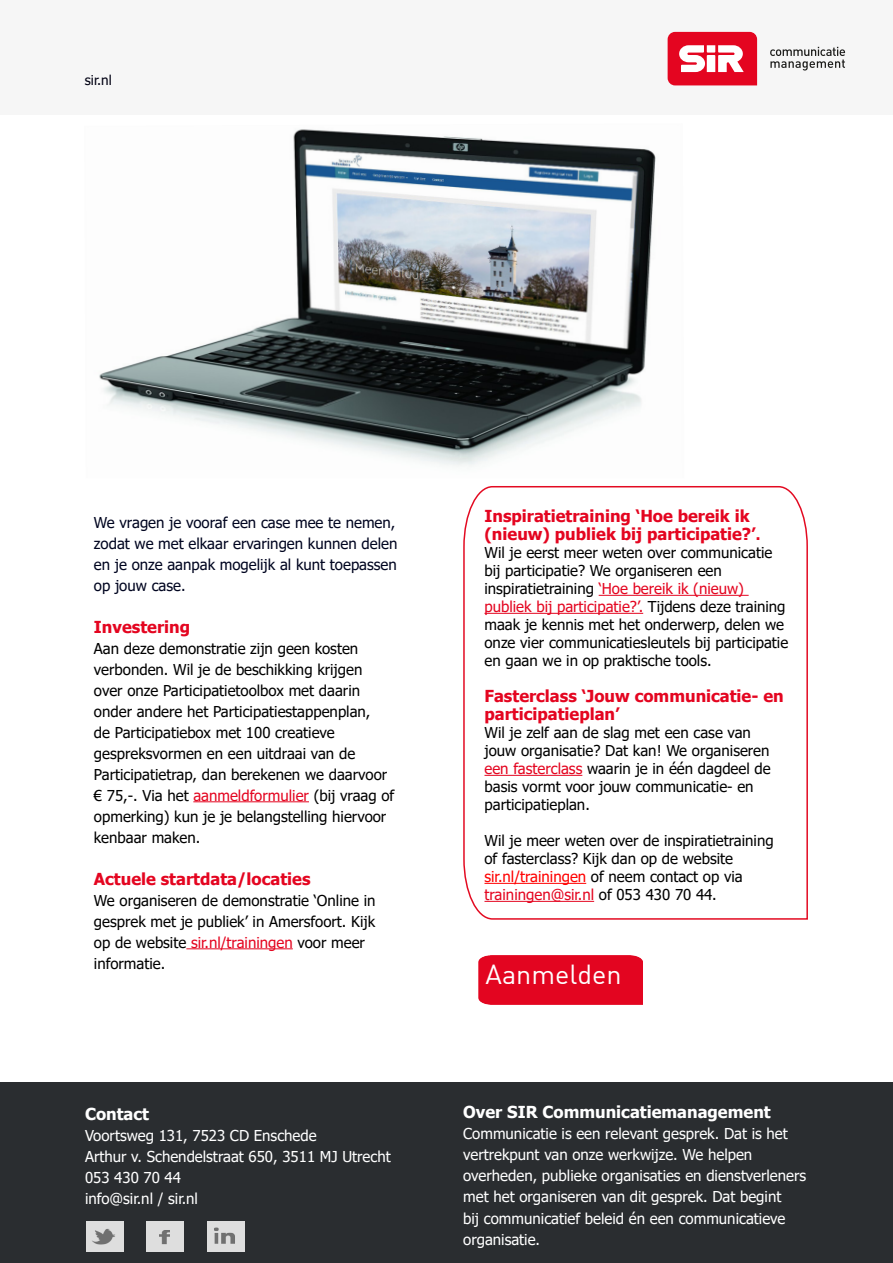
<style>
.page{position:relative;width:893px;height:1263px;background:#fff}
.page>*{position:absolute;margin:0;border:0;box-sizing:border-box;transform-origin:0 0}
.t1{font:27px "DIN";color:#fff}
.SIR_blokje_uitgelich{font:700 16.5px/18px "Tahoma";color:#e40520}
.t2{font:700 16.5px "Tahoma";color:#fff}
.SIR_blokje_uitgelich-2{font:15px/18px "Tahoma";color:#000}
.t3{font:15px/21px "Tahoma";color:#fff}
.t4{font:15px/21px "Tahoma";color:#000520}
.t5{font:13.5px "Tahoma";color:#000012}
.s1{color:#e40520}
.s2{font-size:15px}
.s3{color:#f00}
</style>
<div class="page">
<div style="left:0;top:0;width:893px;height:115px;background:#f6f6f6"></div>
<svg style="left:668px;top:32px;width:89px;height:53px"></svg>
<svg style="left:770px;top:47px;width:75px;height:24px"></svg>
<svg style="left:463px;top:486px;width:345px;height:434px"></svg>
<hr style="left:193px;top:801px;width:116px;height:1px;background:#e40520">
<hr style="left:191px;top:948px;width:102px;height:1px;background:#e40520">
<img style="left:99px;top:129px;width:557px;height:337px">
<div style="left:0;top:1082px;width:893px;height:181px;background:#2a2d30"></div>
<div style="left:86px;top:1221px;width:38px;height:30px;background:#dedede"></div>
<div style="left:147px;top:1221px;width:37px;height:30px;background:#dedede"></div>
<div style="left:207px;top:1221px;width:37px;height:30px;background:#dedede"></div>
<img style="left:92px;top:1228px;width:23px;height:17px">
<img style="left:159px;top:1230px;width:11px;height:15px">
<img style="left:214px;top:1227px;width:21px;height:17px">
<div style="left:478px;top:955px;width:165px;height:50px;background:#e30520"></div>
<hr style="left:599px;top:595px;width:150px;height:1px;background:#e40520">
<hr style="left:484px;top:613px;width:159px;height:1px;background:#e40520">
<hr style="left:484px;top:775px;width:98px;height:1px;background:#e40520">
<hr style="left:484px;top:883px;width:102px;height:1px;background:#f00">
<hr style="left:484px;top:901px;width:110px;height:1px;background:#e40520">
<p class="t5" style="left:85px;top:71px;width:28px">sir.nl</p>
<p class="t4" style="left:94px;top:512px;width:305px">We vragen je vooraf een case mee te nemen, zodat we met elkaar ervaringen kunnen delen en je onze aanpak mogelijk al kunt toepassen op jouw case.</p>
<p class="SIR_blokje_uitgelich" style="left:94px;top:618px;width:98px">Investering</p>
<p class="SIR_blokje_uitgelich-2" style="left:94px;top:638px;width:302px;line-height:21px">Aan deze demonstratie zijn geen kosten verbonden. Wil je de beschikking krijgen over onze Participatietoolbox met daarin onder andere het Participatiestappenplan,<br>de Participatiebox met 100 creatieve gespreksvormen en een uitdraai van de Participatietrap, dan berekenen we daarvoor € 75,-. Via het <span class="s1">aanmeldformulier</span> (bij vraag of opmerking) kun je je belangstelling hiervoor kenbaar maken.</p>
<p class="SIR_blokje_uitgelich" style="left:94px;top:870px;width:218px">Actuele startdata/locaties</p>
<p class="SIR_blokje_uitgelich-2" style="left:94px;top:890px;width:283px;line-height:21px">We organiseren de demonstratie ‘Online in gesprek met je publiek’ in Amersfoort. Kijk op de website <span class="s1">sir.nl/trainingen</span> voor meer informatie.</p>
<p class="t2" style="left:85px;top:1102px;width:66px">Contact</p>
<p class="t3" style="left:85px;top:1126px;width:233px">Voortsweg 131, 7523 CD Enschede</p>
<p class="t3" style="left:85px;top:1147px;width:307px">Arthur v. Schendelstraat 650, 3511 MJ Utrecht<br>053 430 70 44</p>
<p class="t3" style="left:85px;top:1189px;width:115px">info@sir.nl / sir.nl</p>
<p class="SIR_blokje_uitgelich" style="left:484px;top:508px;width:277px">Inspiratietraining ‘Hoe bereik ik (nieuw) publiek bij participatie?’<span class="s2">.</span></p>
<p class="SIR_blokje_uitgelich-2" style="left:484px;top:544px;width:305px">Wil je eerst meer weten over communicatie bij participatie? We organiseren een inspiratietraining <span class="s1">‘Hoe bereik ik (nieuw) publiek bij participatie?’.</span> Tijdens deze training maak je kennis met het onderwerp, delen we onze vier communicatiesleutels bij participatie en gaan we in op praktische tools.</p>
<p class="SIR_blokje_uitgelich" style="left:484px;top:688px;width:301px">Fasterclass ‘Jouw communicatie- en participatieplan’</p>
<p class="SIR_blokje_uitgelich-2" style="left:484px;top:724px;width:288px">Wil je zelf aan de slag met een case van jouw organisatie? Dat kan! We organiseren <span class="s1">een fasterclass</span> waarin je in één dagdeel de basis vormt voor jouw communicatie- en participatieplan.</p>
<p class="SIR_blokje_uitgelich-2" style="left:484px;top:832px;width:291px">Wil je meer weten over de inspiratietraining of fasterclass? Kijk dan op de website <span class="s3">sir.nl/trainingen</span> of neem contact op via <span class="s1">trainingen@sir.nl</span> of 053 430 70 44.</p>
<p class="t1" style="left:485px;top:958px;width:138px">Aanmelden</p>
<p class="t2" style="left:463px;top:1101px;width:309px">Over SIR Communicatiemanagement</p>
<p class="t3" style="left:463px;top:1124px;width:344px">Communicatie is een relevant gesprek. Dat is het vertrekpunt van onze werkwijze. We helpen overheden, publieke organisaties en dienstverleners met het organiseren van dit gesprek. Dat begint<br>bij communicatief beleid én een communicatieve organisatie.</p>
</div>
